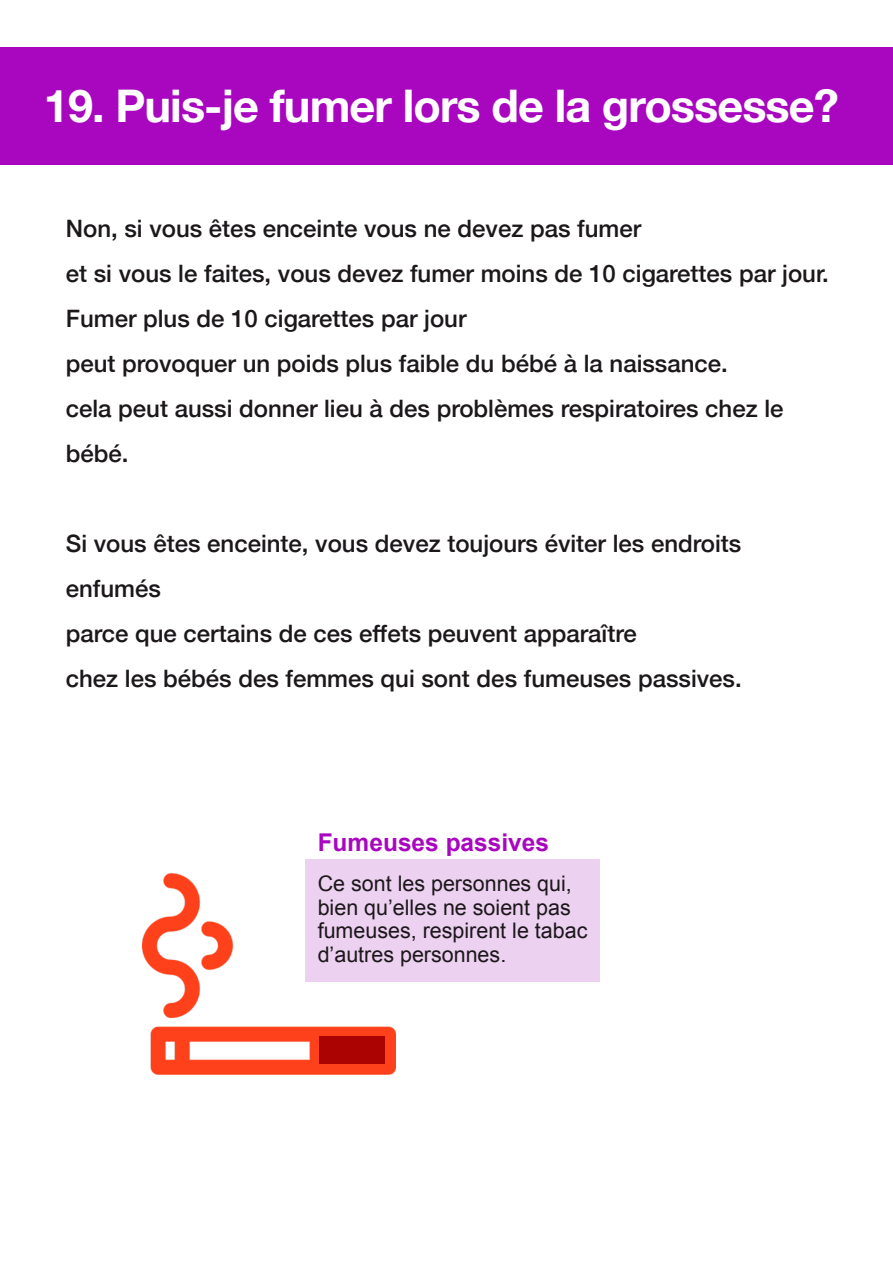
<style>
.page{position:relative;width:893px;height:1263px;background:#fff}
.page>*{position:absolute;margin:0;border:0;box-sizing:border-box;transform-origin:0 0}
.t1{font:700 45px "Helvetica Neue";letter-spacing:-.02em;color:#fff}
.t2{font:700 24.45px "Arial";color:#a807bf}
.t3{font:500 24px/45px "Helvetica Neue";color:#1b171a}
.t4{font:21.45px/24px "Arial";color:#1b171a}
</style>
<div class="page">
<div style="left:0;top:48px;width:893px;height:117px;background:#a807bf"></div>
<div style="left:305px;top:860px;width:294px;height:122px;background:#edd1f1"></div>
<img style="left:142px;top:873px;width:254px;height:201px">
<div style="left:320px;top:1036px;width:65px;height:27px;background:#ab0202"></div>
<h1 class="t1" style="left:44px;top:78px;width:796px">19. Puis-je fumer lors de la grossesse?</h1>
<p class="t3" style="left:66px;top:206px;width:765px">Non, si vous êtes enceinte vous ne devez pas fumer<br>et si vous le faites, vous devez fumer moins de 10 cigarettes par jour.<br>Fumer plus de 10 cigarettes par jour<br>peut provoquer un poids plus faible du bébé à la naissance.<br>cela peut aussi donner lieu à des problèmes respiratoires chez le bébé.</p>
<p class="t3" style="left:66px;top:521px;width:677px">Si vous êtes enceinte, vous devez toujours éviter les endroits enfumés<br>parce que certains de ces effets peuvent apparaître<br>chez les bébés des femmes qui sont des fumeuses passives.</p>
<p class="t2" style="left:318px;top:833px;width:233px">Fumeuses passives</p>
<p class="t4" style="left:318px;top:873px;width:271px">Ce sont les personnes qui, bien qu’elles ne soient pas fumeuses, respirent le tabac d’autres personnes.</p>
</div>
